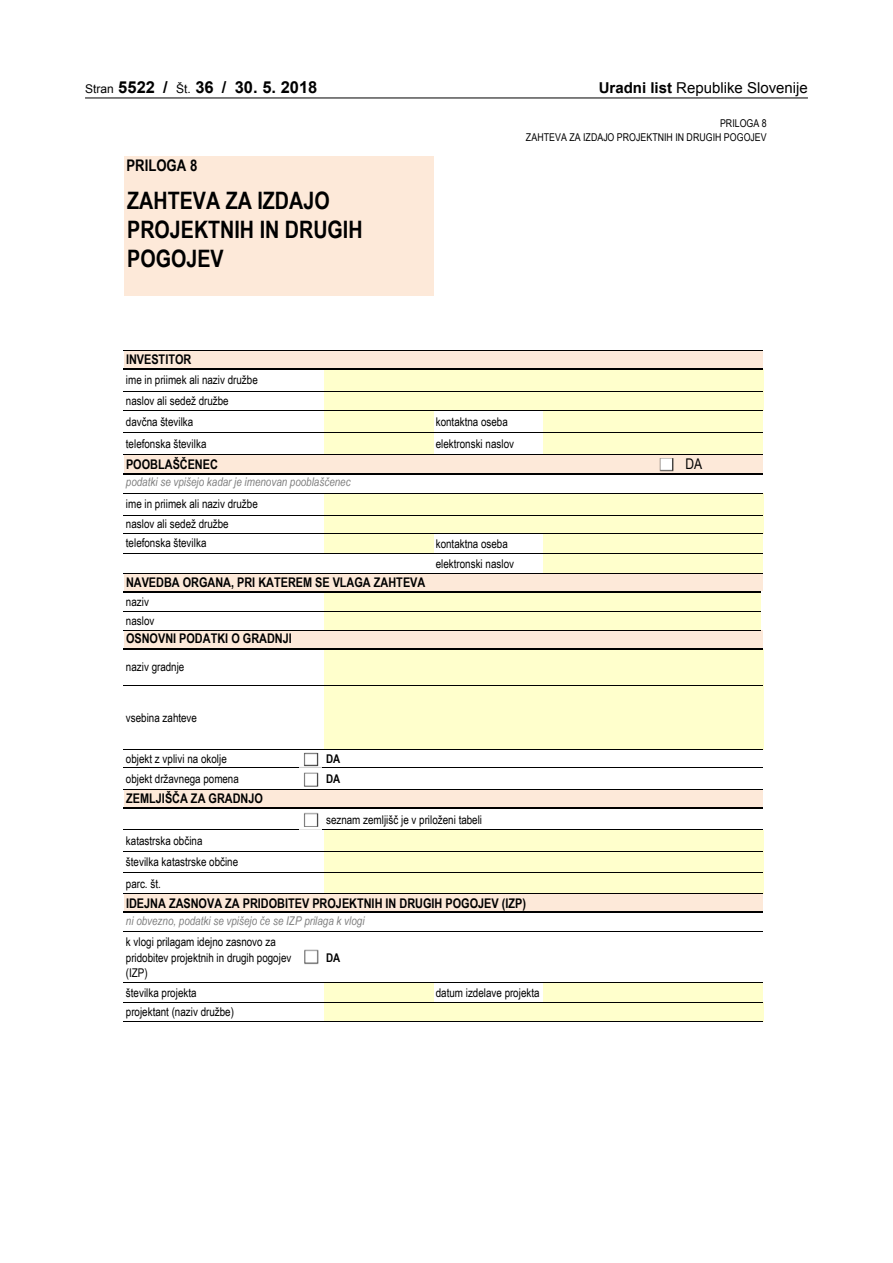
<style>
.page{position:relative;width:893px;height:1263px;background:#fff}
.page>*{position:absolute;margin:0;border:0;box-sizing:border-box;transform-origin:0 0}
.t1{font:700 24px/29.1px "Arial Narrow";color:#000}
.t2{font:700 16.5px "Arial";color:#000}
.t3{font:700 16.05px "Arial Narrow";color:#000}
.t4{font:15px "Arial";color:#000}
.t5{font:14.7px "Arial Narrow";color:#000}
.t6{font:700 13.35px "Arial Narrow";color:#000}
.t7{font:12px/21.3px "Arial Narrow";letter-spacing:-.005em;color:#000}
.t8{font:italic 12px "Arial Narrow";letter-spacing:-.005em;color:#808080}
.t9{font:700 12px "Arial Narrow";color:#000}
.t10{font:10.8px/13.8px "Arial Narrow";letter-spacing:.005em;color:#000;text-align:right}
.s1{font-weight:400;font-size:12px}
.s2{font-weight:700}
.s3{font-size:14.7px;color:#fff}
</style>
<div class="page">
<hr style="left:85px;top:98px;width:723px;height:1px;background:#000">
<div style="left:124px;top:156px;width:310px;height:140px;background:#fde9d9"></div>
<div style="left:124px;top:350px;width:639px;height:19px;background:#fde9d9"></div>
<div style="left:324px;top:369px;width:439px;height:22px;background:#ffc"></div>
<div style="left:324px;top:391px;width:439px;height:20px;background:#ffc"></div>
<div style="left:324px;top:411px;width:110px;height:21px;background:#ffc"></div>
<div style="left:543px;top:411px;width:220px;height:21px;background:#ffc"></div>
<div style="left:324px;top:432px;width:110px;height:22px;background:#ffc"></div>
<div style="left:543px;top:432px;width:220px;height:22px;background:#ffc"></div>
<div style="left:124px;top:454px;width:639px;height:20px;background:#fde9d9"></div>
<div style="left:324px;top:493px;width:439px;height:22px;background:#ffc"></div>
<div style="left:324px;top:515px;width:439px;height:19px;background:#ffc"></div>
<div style="left:324px;top:534px;width:110px;height:19px;background:#ffc"></div>
<div style="left:543px;top:534px;width:220px;height:19px;background:#ffc"></div>
<div style="left:543px;top:553px;width:220px;height:21px;background:#ffc"></div>
<div style="left:124px;top:573px;width:639px;height:19px;background:#fde9d9"></div>
<div style="left:324px;top:592px;width:439px;height:20px;background:#ffc"></div>
<div style="left:324px;top:611px;width:439px;height:19px;background:#ffc"></div>
<div style="left:124px;top:630px;width:639px;height:19px;background:#fde9d9"></div>
<div style="left:324px;top:649px;width:439px;height:36px;background:#ffc"></div>
<div style="left:324px;top:685px;width:439px;height:64px;background:#ffc"></div>
<div style="left:124px;top:789px;width:639px;height:20px;background:#fde9d9"></div>
<div style="left:324px;top:830px;width:439px;height:21px;background:#ffc"></div>
<div style="left:324px;top:851px;width:439px;height:21px;background:#ffc"></div>
<div style="left:324px;top:872px;width:439px;height:22px;background:#ffc"></div>
<div style="left:124px;top:894px;width:639px;height:18px;background:#fde9d9"></div>
<div style="left:324px;top:983px;width:110px;height:19px;background:#ffc"></div>
<div style="left:543px;top:983px;width:220px;height:19px;background:#ffc"></div>
<div style="left:324px;top:1002px;width:439px;height:20px;background:#ffc"></div>
<hr style="left:761px;top:591px;width:4px;height:39px;background:#fff">
<hr style="left:124px;top:350px;width:639px;height:1px;background:#000">
<hr style="left:124px;top:368px;width:639px;height:2px;background:#000">
<hr style="left:124px;top:391px;width:639px;height:1px;background:#000">
<hr style="left:124px;top:411px;width:639px;height:1px;background:#000">
<hr style="left:124px;top:432px;width:639px;height:1px;background:#000">
<hr style="left:124px;top:454px;width:639px;height:1px;background:#000">
<hr style="left:124px;top:473px;width:639px;height:1px;background:#000">
<hr style="left:124px;top:493px;width:639px;height:1px;background:#000">
<hr style="left:124px;top:515px;width:639px;height:1px;background:#000">
<hr style="left:124px;top:534px;width:639px;height:1px;background:#000">
<hr style="left:124px;top:553px;width:639px;height:1px;background:#000">
<hr style="left:124px;top:573px;width:639px;height:1px;background:#000">
<hr style="left:124px;top:591px;width:637px;height:2px;background:#000">
<hr style="left:124px;top:611px;width:637px;height:1px;background:#000">
<hr style="left:124px;top:630px;width:637px;height:1px;background:#000">
<hr style="left:124px;top:648px;width:639px;height:1px;background:#000">
<hr style="left:124px;top:685px;width:639px;height:1px;background:#000">
<hr style="left:124px;top:749px;width:639px;height:1px;background:#000">
<hr style="left:124px;top:768px;width:639px;height:1px;background:#000">
<hr style="left:124px;top:789px;width:639px;height:1px;background:#000">
<hr style="left:124px;top:808px;width:639px;height:1px;background:#000">
<hr style="left:124px;top:830px;width:639px;height:1px;background:#000">
<hr style="left:124px;top:851px;width:639px;height:1px;background:#000">
<hr style="left:124px;top:872px;width:639px;height:1px;background:#000">
<hr style="left:124px;top:894px;width:639px;height:1px;background:#000">
<hr style="left:124px;top:912px;width:639px;height:1px;background:#000">
<hr style="left:124px;top:932px;width:639px;height:1px;background:#000">
<hr style="left:124px;top:983px;width:639px;height:1px;background:#000">
<hr style="left:124px;top:1002px;width:639px;height:1px;background:#000">
<hr style="left:124px;top:1021px;width:639px;height:1px;background:#000">
<img style="left:659px;top:458px;width:15px;height:13px">
<img style="left:304px;top:812px;width:15px;height:15px">
<img style="left:304px;top:752px;width:15px;height:15px">
<img style="left:304px;top:772px;width:15px;height:15px">
<img style="left:304px;top:949px;width:15px;height:15px">
<h2 class="t2" style="left:85px;top:75px;width:234px"><span class="s1">Stran</span> 5522 / <span class="s1">Št.</span> 36 / 30. 5. 2018</h2>
<p class="t4" style="left:599px;top:77px;width:211px"><span class="s2">Uradni list</span> Republike Slovenije</p>
<p class="t10" style="left:526px;top:116px;width:242px">PRILOGA 8<br>ZAHTEVA ZA IZDAJO PROJEKTNIH IN DRUGIH POGOJEV</p>
<h3 class="t3" style="left:126px;top:153px;width:72px">PRILOGA 8</h3>
<h1 class="t1" style="left:127px;top:185px;width:237px">ZAHTEVA ZA IZDAJO<br>PROJEKTNIH IN DRUGIH<br>POGOJEV</h1>
<p class="t6" style="left:126px;top:349px;width:67px">INVESTITOR</p>
<p class="t7" style="left:126px;top:369px;width:133px;line-height:20.9px">ime in priimek ali naziv družbe naslov ali sedež družbe</p>
<p class="t7" style="left:126px;top:410px;width:69px">davčna številka</p>
<p class="t7" style="left:436px;top:410px;width:74px">kontaktna oseba</p>
<p class="t7" style="left:126px;top:432px;width:82px">telefonska številka</p>
<p class="t7" style="left:436px;top:432px;width:80px">elektronski naslov</p>
<p class="t6" style="left:126px;top:454px;width:93px">POOBLAŠČENEC</p>
<p class="t8" style="left:126px;top:473px;width:226px">podatki se vpišejo kadar je imenovan pooblaščenec</p>
<p class="t7" style="left:126px;top:493px;width:133px;line-height:20.4px">ime in priimek ali naziv družbe naslov ali sedež družbe</p>
<p class="t7" style="left:126px;top:532px;width:82px">telefonska številka</p>
<p class="t6" style="left:126px;top:572px;width:301px">NAVEDBA ORGANA, PRI KATEREM SE VLAGA ZAHTEVA</p>
<p class="t7" style="left:126px;top:592px;width:30px;line-height:18.9px">naziv naslov</p>
<p class="t6" style="left:126px;top:629px;width:167px">OSNOVNI PODATKI O GRADNJI</p>
<p class="t7" style="left:126px;top:656px;width:60px">naziv gradnje</p>
<p class="t7" style="left:126px;top:706px;width:73px">vsebina zahteve</p>
<p class="t7" style="left:126px;top:748px;width:114px;line-height:20px">objekt z vplivi na okolje objekt državnega pomena</p>
<p class="t6" style="left:126px;top:788px;width:138px">ZEMLJIŠČA ZA GRADNJO</p>
<p class="t7" style="left:436px;top:533px;width:80px;line-height:19.8px">kontaktna oseba elektronski naslov</p>
<p class="t7" style="left:299px;top:808px;width:184px"><span class="s3">###</span> seznam zemljišč je v priloženi tabeli</p>
<p class="t7" style="left:126px;top:830px;width:114px">katastrska občina številka katastrske občine parc. št.</p>
<p class="t6" style="left:126px;top:893px;width:401px">IDEJNA ZASNOVA ZA PRIDOBITEV PROJEKTNIH IN DRUGIH POGOJEV (IZP)</p>
<p class="t8" style="left:126px;top:912px;width:240px">ni obvezno, podatki se vpišejo če se IZP prilaga k vlogi</p>
<p class="t7" style="left:126px;top:934px;width:167px;line-height:15.6px">k vlogi prilagam idejno zasnovo za pridobitev projektnih in drugih pogojev (IZP)</p>
<p class="t9" style="left:326px;top:948px;width:16px">DA</p>
<p class="t7" style="left:126px;top:982px;width:72px">številka projekta</p>
<p class="t7" style="left:436px;top:982px;width:105px">datum izdelave projekta</p>
<p class="t7" style="left:126px;top:1001px;width:110px">projektant (naziv družbe)</p>
<p class="t5" style="left:686px;top:453px;width:18px">DA</p>
</div>
